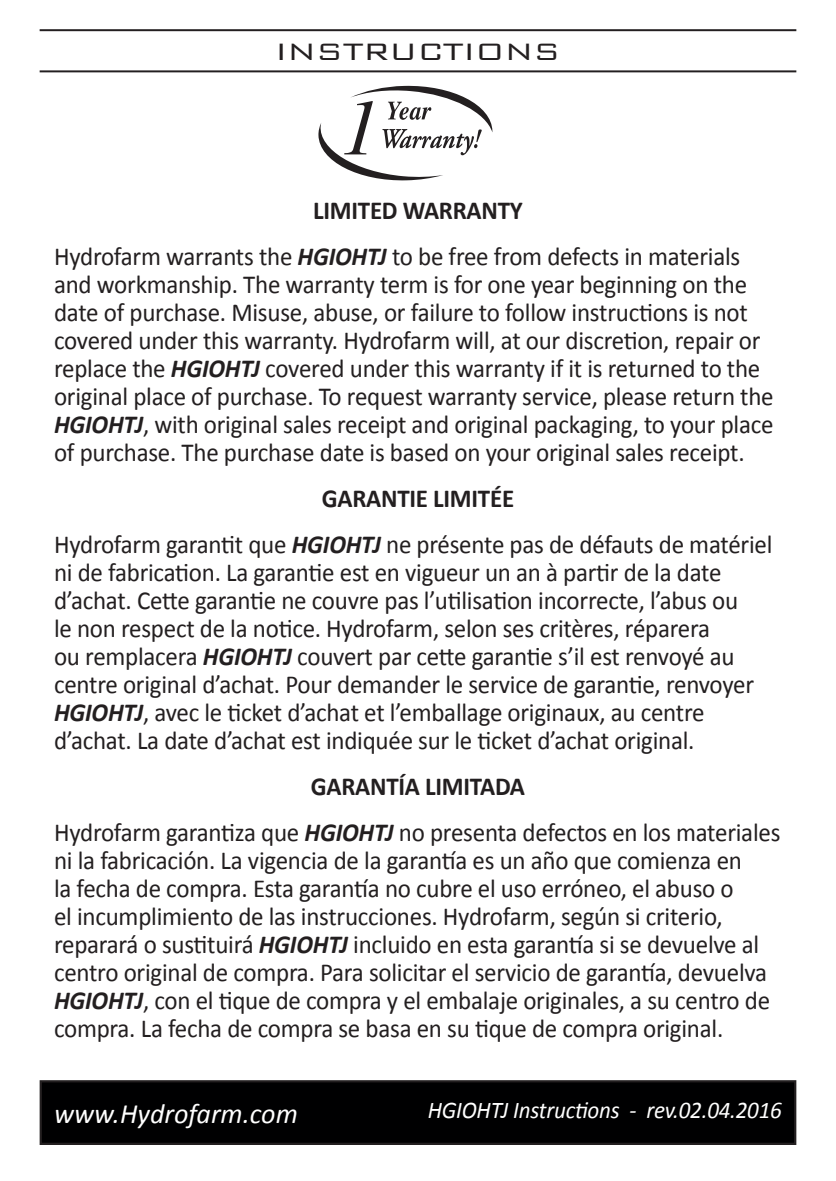
<style>
.page{position:relative;width:836px;height:1181px;background:#fff}
.page>*{position:absolute;margin:0;border:0;box-sizing:border-box;transform-origin:0 0}
.t1{font:300 31.6px "Bank Gothic";letter-spacing:-.01em;color:#231f20;scale:1.1 1}
.t2{font:italic 28px "Calibri";color:#fff}
.t3{font:26px/28px "Calibri";letter-spacing:-.01em;color:#231f20;scale:.96 1}
.t4{font:italic 24px "Calibri";letter-spacing:-.01em;color:#fff;scale:.96 1}
.s1{font-weight:700}
.s2{font-weight:700;font-style:italic}
</style>
<div class="page">
<div style="left:41px;top:1081px;width:753px;height:63px;background:#000001"></div>
<div style="left:40px;top:1080px;width:756px;height:65px;border:2px solid #231f20"></div>
<hr style="left:40px;top:29px;width:756px;height:2px;background:#231f20">
<hr style="left:40px;top:70px;width:756px;height:2px;background:#231f20">
<svg style="left:318px;top:85px;width:174px;height:96px"></svg>
<p class="t1" style="left:275px;top:27px;width:261px">INSTRUCTIONS</p>
<p class="t3" style="left:54px;top:187px;width:716px;line-height:46px;text-indent:259px"><span class="s1">LIMITED WARRANTY<br></span>Hydrofarm warrants the <span class="s2">HGIOHTJ</span> to be free from defects in materials</p>
<p class="t3" style="left:54px;top:270px;width:750px">and workmanship. The warranty term is for one year beginning on the date of purchase. Misuse, abuse, or failure to follow instructions is not covered under this warranty. Hydrofarm will, at our discretion, repair or replace the <span class="s2">HGIOHTJ</span> covered under this warranty if it is returned to the original place of purchase. To request warranty service, please return the <span class="s2">HGIOHTJ</span>, with original sales receipt and original packaging, to your place of purchase. The purchase date is based on your original sales receipt.</p>
<p class="t3" style="left:54px;top:475px;width:749px;line-height:46px;text-align:center"><span class="s1">GARANTIE LIMITÉE<br></span>Hydrofarm garantit que <span class="s2">HGIOHTJ</span> ne présente pas de défauts de matériel</p>
<p class="t3" style="left:54px;top:558px;width:730px">ni de fabrication. La garantie est en vigueur un an à partir de la date d’achat. Cette garantie ne couvre pas l’utilisation incorrecte, l’abus ou le non respect de la notice. Hydrofarm, selon ses critères, réparera<br>ou remplacera <span class="s2">HGIOHTJ</span> couvert par cette garantie s’il est renvoyé au centre original d’achat. Pour demander le service de garantie, renvoyer <span class="s2">HGIOHTJ</span>, avec le ticket d’achat et l’emballage originaux, au centre d’achat. La date d’achat est indiquée sur le ticket d’achat original.</p>
<p class="t3" style="left:54px;top:763px;width:757px;line-height:46px;text-align:center"><span class="s1">GARANTÍA LIMITADA<br></span>Hydrofarm garantiza que <span class="s2">HGIOHTJ</span> no presenta defectos en los materiales</p>
<p class="t3" style="left:54px;top:846px;width:747px">ni la fabricación. La vigencia de la garantía es un año que comienza en<br>la fecha de compra. Esta garantía no cubre el uso erróneo, el abuso o<br>el incumplimiento de las instrucciones. Hydrofarm, según si criterio, reparará o sustituirá <span class="s2">HGIOHTJ</span> incluido en esta garantía si se devuelve al centro original de compra. Para solicitar el servicio de garantía, devuelva <span class="s2">HGIOHTJ</span>, con el tique de compra y el embalaje originales, a su centro de compra. La fecha de compra se basa en su tique de compra original.</p>
<p class="t2" style="left:54px;top:1094px;width:245px">www.Hydrofarm.com</p>
<p class="t4" style="left:427px;top:1093px;width:370px">HGIOHTJ Instructions - rev.02.04.2016</p>
</div>
